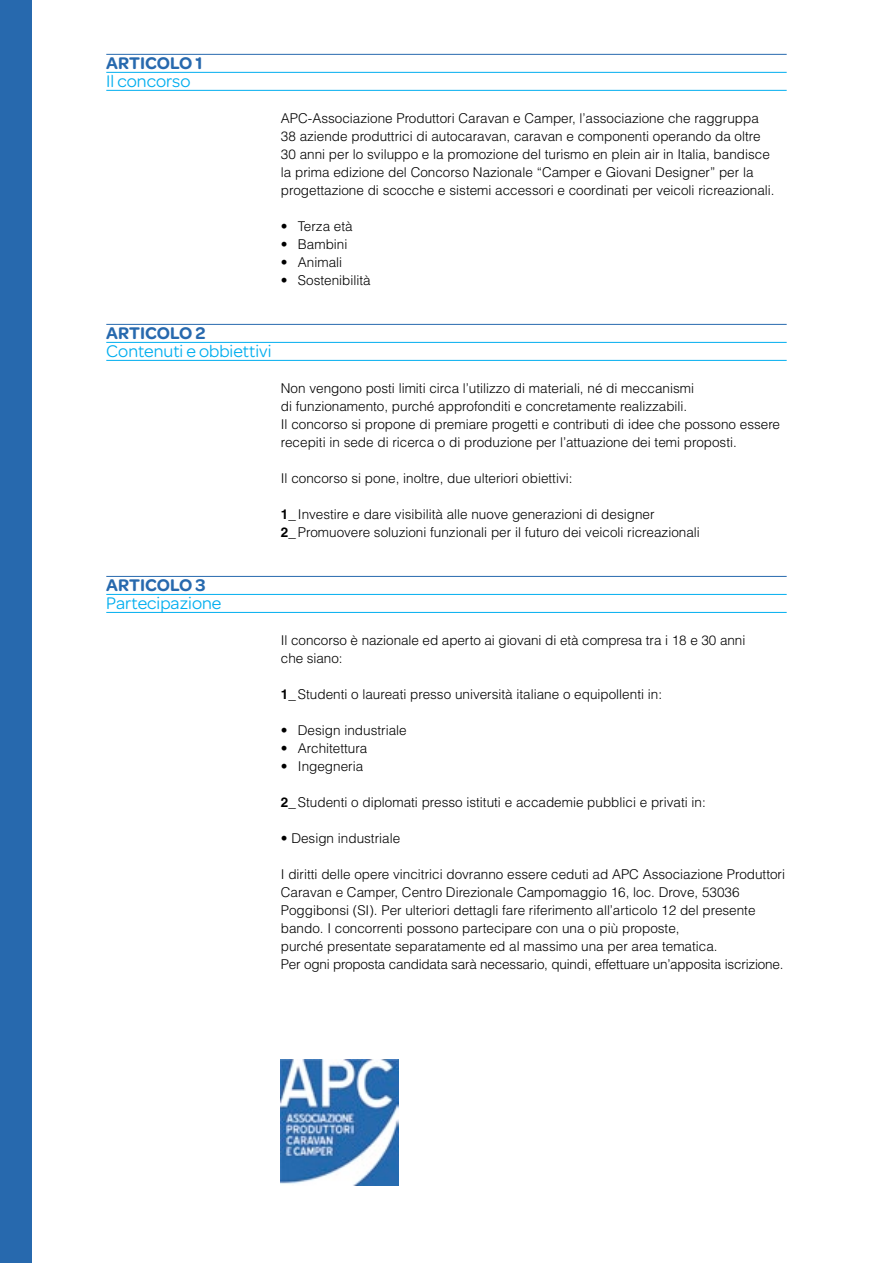
<style>
.page{position:relative;width:893px;height:1263px;background:#fff}
.page>*{position:absolute;margin:0;border:0;box-sizing:border-box;transform-origin:0 0}
.t1{font:18px "Omnes";color:#00aeef}
.t2{font:600 18px "Omnes";color:#2769ae}
.t3{font:300 13.5px/18px "Helvetica LT";color:#000}
.s1{font-weight:700}
</style>
<div class="page">
<hr style="left:106px;top:54px;width:681px;height:1px;background:#2769ae">
<hr style="left:106px;top:72px;width:681px;height:1px;background:#00aeef">
<hr style="left:106px;top:90px;width:681px;height:1px;background:#00aeef">
<hr style="left:106px;top:324px;width:681px;height:1px;background:#2769ae">
<hr style="left:106px;top:342px;width:681px;height:1px;background:#00aeef">
<hr style="left:106px;top:360px;width:681px;height:1px;background:#00aeef">
<hr style="left:106px;top:576px;width:681px;height:1px;background:#2769ae">
<hr style="left:106px;top:594px;width:681px;height:1px;background:#00aeef">
<hr style="left:106px;top:612px;width:681px;height:1px;background:#00aeef">
<div style="left:0;top:0;width:32px;height:1263px;background:#2769ae"></div>
<img style="left:281px;top:1059px;width:118px;height:126px">
<h1 class="t2" style="left:106px;top:53px;width:98px">ARTICOLO 1</h1>
<h1 class="t1" style="left:106px;top:71px;width:86px">Il concorso</h1>
<p class="t3" style="left:281px;top:109px;width:495px">APC-Associazione Produttori Caravan e Camper, l’associazione che raggruppa 38 aziende produttrici di autocaravan, caravan e componenti operando da oltre 30 anni per lo sviluppo e la promozione del turismo en plein air in Italia, bandisce la prima edizione del Concorso Nazionale “Camper e Giovani Designer” per la progettazione di scocche e sistemi accessori e coordinati per veicoli ricreazionali.</p>
<p class="t3" style="left:281px;top:217px;width:73px">• Terza età</p>
<p class="t3" style="left:281px;top:235px;width:68px">• Bambini</p>
<p class="t3" style="left:281px;top:253px;width:63px">• Animali</p>
<p class="t3" style="left:281px;top:271px;width:91px">• Sostenibilità</p>
<h1 class="t2" style="left:106px;top:323px;width:101px">ARTICOLO 2</h1>
<h1 class="t1" style="left:106px;top:341px;width:167px">Contenuti e obbiettivi</h1>
<p class="t3" style="left:281px;top:379px;width:501px">Non vengono posti limiti circa l’utilizzo di materiali, né di meccanismi<br>di funzionamento, purché approfonditi e concretamente realizzabili.<br>Il concorso si propone di premiare progetti e contributi di idee che possono essere recepiti in sede di ricerca o di produzione per l’attuazione dei temi proposti.</p>
<p class="t3" style="left:281px;top:469px;width:293px">Il concorso si pone, inoltre, due ulteriori obiettivi:</p>
<p class="t3" style="left:281px;top:505px;width:420px"><span class="s1">1_</span> Investire e dare visibilità alle nuove generazioni di designer<br><span class="s1">2_</span>Promuovere soluzioni funzionali per il futuro dei veicoli ricreazionali</p>
<h1 class="t2" style="left:106px;top:575px;width:101px">ARTICOLO 3</h1>
<h1 class="t1" style="left:106px;top:593px;width:117px">Partecipazione</h1>
<p class="t3" style="left:281px;top:631px;width:466px">Il concorso è nazionale ed aperto ai giovani di età compresa tra i 18 e 30 anni che siano:</p>
<p class="t3" style="left:281px;top:685px;width:383px"><span class="s1">1_</span> Studenti o laureati presso università italiane o equipollenti in:</p>
<p class="t3" style="left:281px;top:721px;width:127px">• Design industriale</p>
<p class="t3" style="left:281px;top:739px;width:88px">• Architettura</p>
<p class="t3" style="left:281px;top:757px;width:84px">• Ingegneria</p>
<p class="t3" style="left:281px;top:793px;width:426px"><span class="s1">2_</span> Studenti o diplomati presso istituti e accademie pubblici e privati in:</p>
<p class="t3" style="left:281px;top:829px;width:121px">• Design industriale</p>
<p class="t3" style="left:281px;top:865px;width:506px">I diritti delle opere vincitrici dovranno essere ceduti ad APC Associazione Produttori Caravan e Camper, Centro Direzionale Campomaggio 16, loc. Drove, 53036<br>Poggibonsi (SI). Per ulteriori dettagli fare riferimento all’articolo 12 del presente bando. I concorrenti possono partecipare con una o più proposte,<br>purché presentate separatamente ed al massimo una per area tematica.<br>Per ogni proposta candidata sarà necessario, quindi, effettuare un’apposita iscrizione.</p>
</div>
